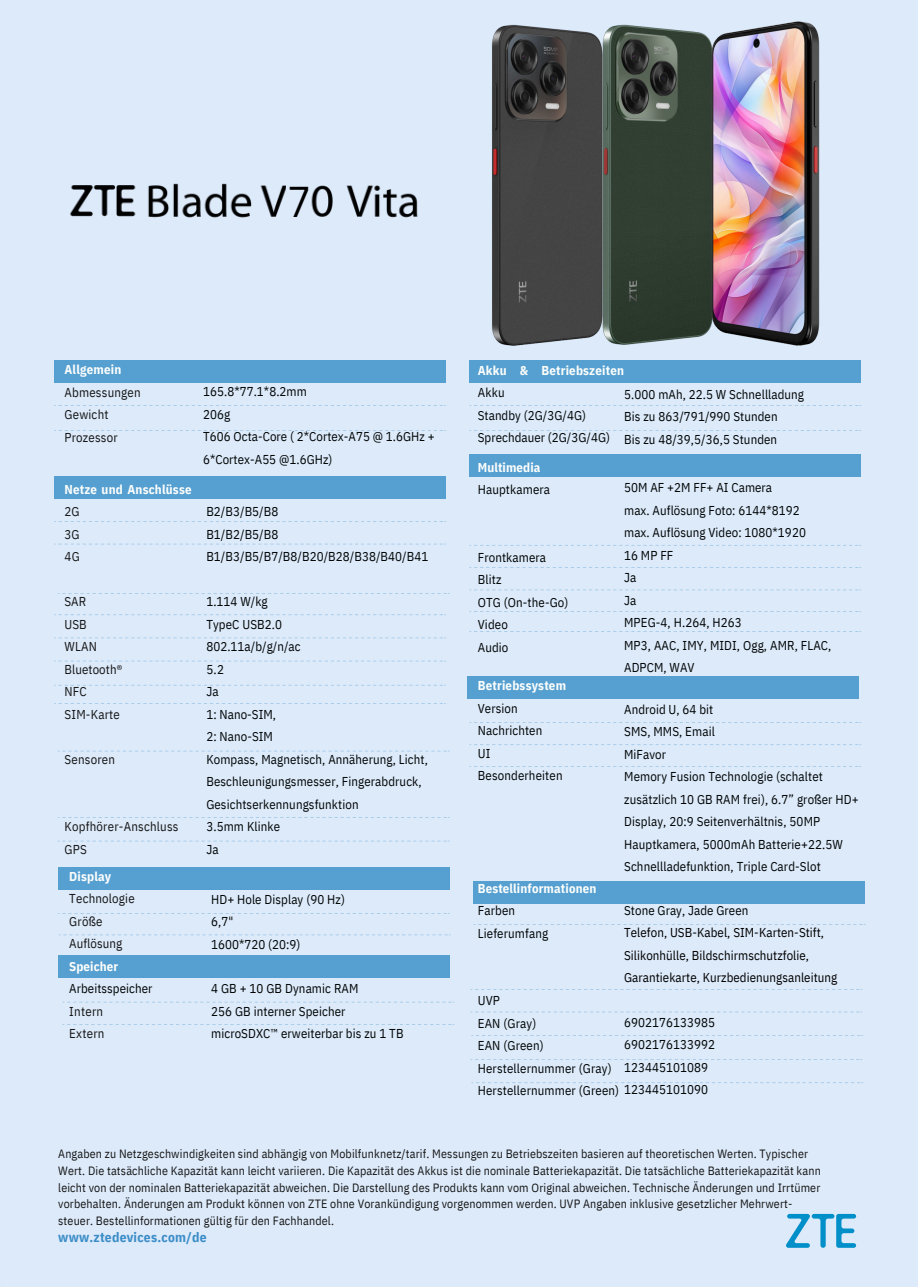
<style>
.page{position:relative;width:918px;height:1287px;background:#ddeafa}
.page>*{position:absolute;margin:0;border:0;box-sizing:border-box;transform-origin:0 0}
.t1{font:42px "Canva Sans";color:#000}
.t2{font:700 13.5px "IBM Plex Sans Cond";letter-spacing:.015em;color:#3b8dc7}
.t3{font:12.9px/22.5px "IBM Plex Sans Cond";letter-spacing:.01em;color:#000505}
.t4{font:12.9px/22.5px "IBM Plex Sans Cond";letter-spacing:.015em;color:#151616}
.t5{font:12.9px/22.5px "IBM Plex Sans Cond";letter-spacing:.005em;color:#000}
.t6{font:700 12.9px/22.5px "IBM Plex Sans Cond";letter-spacing:.01em;color:#fcfefb}
.t7{font:12px/16.8px "IBM Plex Sans Cond";letter-spacing:.01em;color:#151616}
.s1{font-weight:700;color:#fcfefb}
.s2{font-weight:400;color:#151616}
.s3{font-weight:700;color:#fdfefc}
.s4{color:#000505}
.s5{color:#000}
.s6{font-weight:400;color:#000505}
</style>
<div class="page">
<svg style="left:786px;top:1214px;width:70px;height:34px"></svg>
<div style="left:54px;top:360px;width:391px;height:23px;background:#569fd1"></div>
<div style="left:54px;top:476px;width:391px;height:23px;background:#569fd1"></div>
<div style="left:59px;top:867px;width:391px;height:23px;background:#569fd1"></div>
<div style="left:59px;top:955px;width:391px;height:23px;background:#569fd1"></div>
<svg style="left:58px;top:751px;width:392px;height:1px"></svg>
<svg style="left:58px;top:913px;width:392px;height:1px"></svg>
<svg style="left:54px;top:405px;width:392px;height:1px"></svg>
<svg style="left:54px;top:430px;width:392px;height:1px"></svg>
<svg style="left:54px;top:544px;width:392px;height:1px"></svg>
<svg style="left:59px;top:615px;width:383px;height:1px"></svg>
<svg style="left:54px;top:638px;width:392px;height:1px"></svg>
<svg style="left:54px;top:661px;width:392px;height:1px"></svg>
<svg style="left:54px;top:685px;width:392px;height:1px"></svg>
<svg style="left:58px;top:817px;width:392px;height:1px"></svg>
<svg style="left:63px;top:1002px;width:391px;height:1px"></svg>
<div style="left:470px;top:454px;width:391px;height:22px;background:#569fd1"></div>
<div style="left:468px;top:677px;width:391px;height:22px;background:#569fd1"></div>
<div style="left:474px;top:881px;width:391px;height:22px;background:#569fd1"></div>
<svg style="left:469px;top:405px;width:392px;height:1px"></svg>
<svg style="left:469px;top:430px;width:392px;height:1px"></svg>
<svg style="left:469px;top:545px;width:392px;height:1px"></svg>
<svg style="left:469px;top:567px;width:392px;height:1px"></svg>
<svg style="left:470px;top:590px;width:391px;height:1px"></svg>
<svg style="left:469px;top:611px;width:392px;height:1px"></svg>
<svg style="left:469px;top:722px;width:392px;height:1px"></svg>
<svg style="left:469px;top:766px;width:392px;height:1px"></svg>
<svg style="left:474px;top:924px;width:391px;height:1px"></svg>
<svg style="left:471px;top:1059px;width:391px;height:1px"></svg>
<svg style="left:63px;top:1024px;width:391px;height:1px"></svg>
<svg style="left:59px;top:935px;width:392px;height:1px"></svg>
<svg style="left:58px;top:593px;width:392px;height:1px"></svg>
<svg style="left:471px;top:1012px;width:391px;height:1px"></svg>
<svg style="left:471px;top:1035px;width:392px;height:1px"></svg>
<svg style="left:58px;top:841px;width:392px;height:1px"></svg>
<svg style="left:471px;top:989px;width:391px;height:1px"></svg>
<img style="left:70px;top:183px;width:263px;height:35px">
<img style="left:741px;top:21px;width:120px;height:362px">
<img style="left:346px;top:24px;width:395px;height:359px">
<div style="left:286px;top:184px;width:24px;height:34px;background:#ddeafa"></div>
<p class="t1" style="left:289px;top:172px;width:22px">7</p>
<h3 class="t4" style="left:64px;top:358px;width:78px"><span class="s1">Allgemein<br></span>Abmessungen<br>Gewicht<br>Prozessor</h3>
<p class="t6" style="left:64px;top:478px;width:129px">Netze und Anschlüsse<br><span class="s2">2G<br>3G<br>4G</span></p>
<p class="t4" style="left:64px;top:590px;width:59px">SAR<br>USB<br>WLAN<br>Bluetooth®<br>NFC<br>SIM-Karte</p>
<h3 class="t4" style="left:64px;top:748px;width:52px">Sensoren</h3>
<h3 class="t4" style="left:64px;top:815px;width:116px">Kopfhörer-Anschluss<br>GPS</h3>
<p class="t4" style="left:69px;top:865px;width:85px"><span class="s3">Display<br></span>Technologie<br>Größe<br>Auflösung<br><span class="s3">Speicher<br></span><span class="s4">Arbeitsspeicher<br></span>Intern<br>Extern</p>
<p class="t3" style="left:203px;top:380px;width:233px">165.8*77.1*8.2mm<br>206g<br>T606 Octa-Core ( 2*Cortex-A75 @ 1.6GHz +<br>6*Cortex-A55 @1.6GHz)</p>
<h3 class="t3" style="left:206px;top:500px;width:223px">B2/B3/B5/B8<br>B1/B2/B5/B8<br>B1/B3/B5/B7/B8/B20/B28/B38/B40/B41</h3>
<p class="t3" style="left:206px;top:590px;width:223px">1.114 W/kg<br>TypeC USB2.0<br>802.11a/b/g/n/ac<br>5.2<br>Ja<br>1: Nano-SIM,<br>2: Nano-SIM<br>Kompass, Magnetisch, Annäherung, Licht,<br>Beschleunigungsmesser, Fingerabdruck,<br>Gesichtserkennungsfunktion<br>3.5mm Klinke<br>Ja</p>
<h3 class="t3" style="left:211px;top:888px;width:135px">HD+ Hole Display (90 Hz)<br>6,7"<br>1600*720 (20:9)</h3>
<p class="t3" style="left:211px;top:977px;width:194px">4 GB + <span class="s5">10 GB</span> Dynamic RAM<br>256 GB interner Speicher microSDXC™ erweiterbar bis zu 1 TB</p>
<h3 class="t3" style="left:478px;top:358px;width:148px"><span class="s1">Akku &amp; Betriebszeiten<br></span>Akku<br>Standby (2G/3G/4G)<br>Sprechdauer (2G/3G/4G)</h3>
<h3 class="t3" style="left:624px;top:383px;width:181px">5.000 mAh, 22.5 W Schnellladung<br>Bis zu 863/791/990 Stunden<br>Bis zu 48/39,5/36,5 Stunden</h3>
<h3 class="t3" style="left:478px;top:456px;width:74px"><span class="s3">Multimedia<br></span>Hauptkamera</h3>
<h1 class="t3" style="left:478px;top:545px;width:92px">Frontkamera<br>Blitz<br>OTG (On-the-Go)<br>Video<br>Audio</h1>
<p class="t3" style="left:478px;top:674px;width:90px"><span class="s1">Betriebssystem<br></span>Version<br>Nachrichten<br>UI<br>Besonderheiten</p>
<h3 class="t3" style="left:624px;top:476px;width:209px">50M AF +2M FF+ AI Camera<br>max. Auflösung Foto: 6144*8192<br>max. Auflösung Video: 1080*1920<br>16 MP FF<br>Ja<br>Ja<br>MPEG-4, H.264, H263<br>MP3, AAC, IMY, MIDI, Ogg, AMR, FLAC,<br>ADPCM, WAV</h3>
<h3 class="t3" style="left:624px;top:698px;width:236px">Android U, 64 bit<br>SMS, MMS, Email<br>MiFavor<br>Memory Fusion Technologie (schaltet zusätzlich <span class="s5">10</span> GB RAM frei), 6.7” großer HD+<br>Display, 20:9 Seitenverhältnis, 50MP<br>Hauptkamera, 5000mAh Batterie+22.5W<br>Schnellladefunktion, Triple Card-Slot</h3>
<p class="t6" style="left:478px;top:877px;width:120px">Bestellinformationen<br><span class="s6">Farben<br>Lieferumfang</span></p>
<h3 class="t5" style="left:624px;top:898px;width:215px"><span class="s4">Stone Gray, Jade Green<br></span>Telefon, USB-Kabel, SIM-Karten-Stift, Silikonhülle, Bildschirmschutzfolie, Garantiekarte, Kurzbedienungsanleitung</h3>
<h3 class="t3" style="left:624px;top:1011px;width:93px;text-align:justify">6902176133985<br>6902176133992<br>123445101089</h3>
<p class="t3" style="left:478px;top:989px;width:232px">UVP<br>EAN (Gray)<br>EAN (Green)<br>Herstellernummer (Gray)<br>Herstellernummer (Green) 123445101090</p>
<h3 class="t7" style="left:58px;top:1145px;width:764px">Angaben zu Netzgeschwindigkeiten sind abhängig von Mobilfunknetz/tarif. Messungen zu Betriebszeiten basieren auf theoretischen Werten. Typischer Wert. Die tatsächliche Kapazität kann leicht variieren. Die Kapazität des Akkus ist die nominale Batteriekapazität. Die tatsächliche Batteriekapazität kann leicht von der nominalen Batteriekapazität abweichen. Die Darstellung des Produkts kann vom Original abweichen. Technische Änderungen und Irrtümer vorbehalten. Änderungen am Produkt können von ZTE ohne Vorankündigung vorgenommen werden. UVP Angaben inklusive gesetzlicher Mehrwert&shy;steuer. Bestellinformationen gültig für den Fachhandel.</h3>
<p class="t2" style="left:58px;top:1228px;width:150px">www.ztedevices.com/de</p>
</div>
